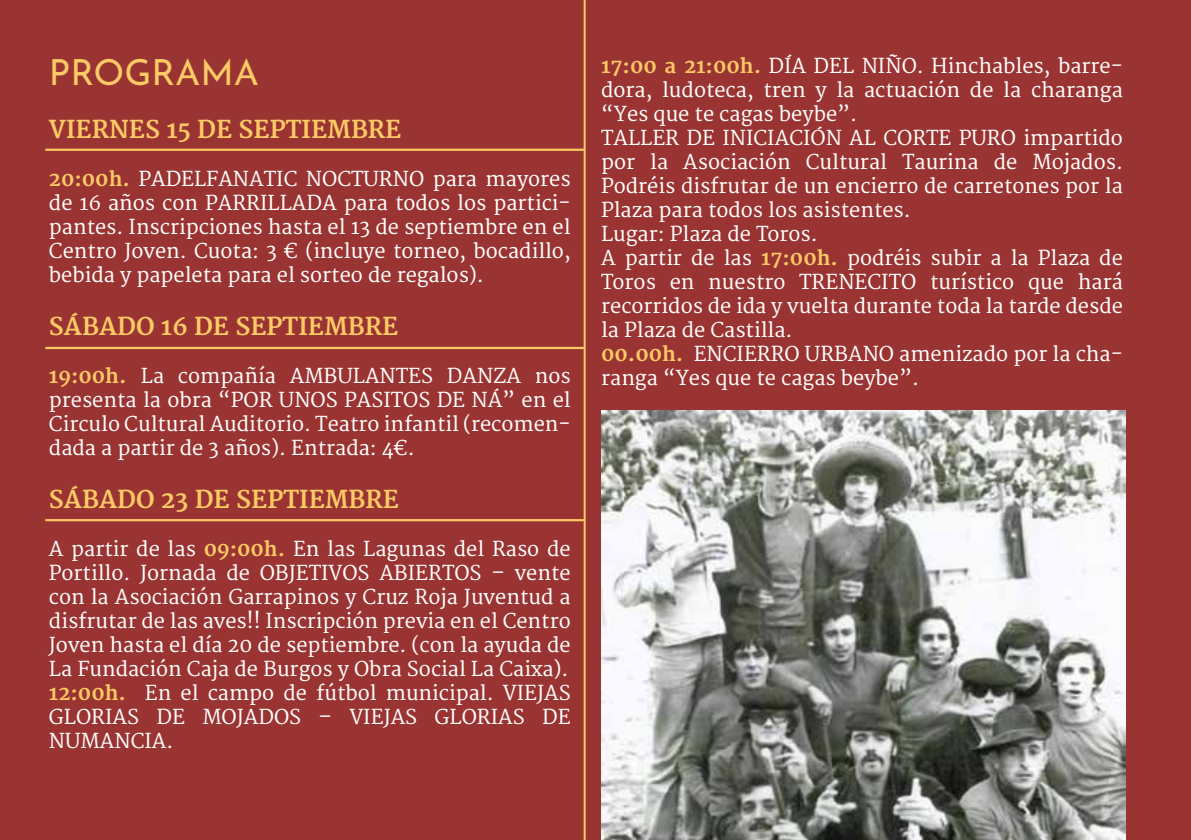
<style>
.page{position:relative;width:1191px;height:840px;background:#fff}
.page>*{position:absolute;margin:0;border:0;box-sizing:border-box;transform-origin:0 0}
.t1{font:36px "Josefin Sans";color:#fdca65}
.t2{font:700 24px "Merriweather";color:#fdca65}
.t3{font:20px/24px "Merriweather";color:#fffefc;text-align:justify}
.s1{font-weight:700;color:#fdca65}
</style>
<div class="page">
<div style="left:0;top:0;width:1191px;height:839px;background:#9a3433"></div>
<img style="left:601px;top:410px;width:524px;height:429px">
<hr style="left:583px;top:0;width:2px;height:839px;background:#fdca65">
<hr style="left:45px;top:148px;width:539px;height:3px;background:#fdca65">
<hr style="left:45px;top:346px;width:539px;height:3px;background:#fdca65">
<hr style="left:45px;top:518px;width:539px;height:3px;background:#fdca65">
<h1 class="t1" style="left:49px;top:42px;width:212px">PROGRAMA</h1>
<p class="t2" style="left:49px;top:115px;width:354px">VIERNES 15 DE SEPTIEMBRE</p>
<p class="t3" style="left:49px;top:167px;width:523px"><span class="s1">20:00h.</span> PADELFANATIC NOCTURNO para mayores de 16 años con PARRILLADA para todos los partici&shy;pantes. Inscripciones hasta el 13 de septiembre en el Centro Joven. Cuota: 3 € (incluye torneo, bocadillo, bebida y papeleta para el sorteo de regalos).</p>
<p class="t2" style="left:49px;top:312px;width:351px">SÁBADO 16 DE SEPTIEMBRE</p>
<p class="t3" style="left:49px;top:364px;width:523px"><span class="s1">19:00h.</span> La compañía AMBULANTES DANZA nos presenta la obra “POR UNOS PASITOS DE NÁ” en el Circulo Cultural Auditorio. Teatro infantil (recomen&shy;dada a partir de 3 años). Entrada: 4€.</p>
<p class="t2" style="left:49px;top:485px;width:351px">SÁBADO 23 DE SEPTIEMBRE</p>
<p class="t3" style="left:49px;top:537px;width:523px">A partir de las <span class="s1">09:00h.</span> En las Lagunas del Raso de Portillo. Jornada de OBJETIVOS ABIERTOS – vente con la Asociación Garrapinos y Cruz Roja Juventud a disfrutar de las aves!! Inscripción previa en el Centro Joven hasta el día 20 de septiembre. (con la ayuda de La Fundación Caja de Burgos y Obra Social La Caixa).<br><span class="s1">12:00h.</span> En el campo de fútbol municipal. VIEJAS GLORIAS DE MOJADOS – VIEJAS GLORIAS DE NUMANCIA.</p>
<p class="t3" style="left:601px;top:55px;width:523px;text-align:left"><span class="s1">17:00 a 21:00h.</span> DÍA DEL NIÑO. Hinchables, barre&shy;dora, ludoteca, tren y la actuación de la charanga “Yes que te cagas beybe”.<br>TALLER DE INICIACIÓN AL CORTE PURO impartido por la Asociación Cultural Taurina de Mojados.<br>Podréis disfrutar de un encierro de carretones por la Plaza para todos los asistentes.<br>Lugar: Plaza de Toros.<br>A partir de las <span class="s1">17:00h.</span> podréis subir a la Plaza de Toros en nuestro TRENECITO turístico que hará recorridos de ida y vuelta durante toda la tarde desde la Plaza de Castilla.<br><span class="s1">00.00h.</span> ENCIERRO URBANO amenizado por la cha&shy;ranga “Yes que te cagas beybe”.</p>
</div>
